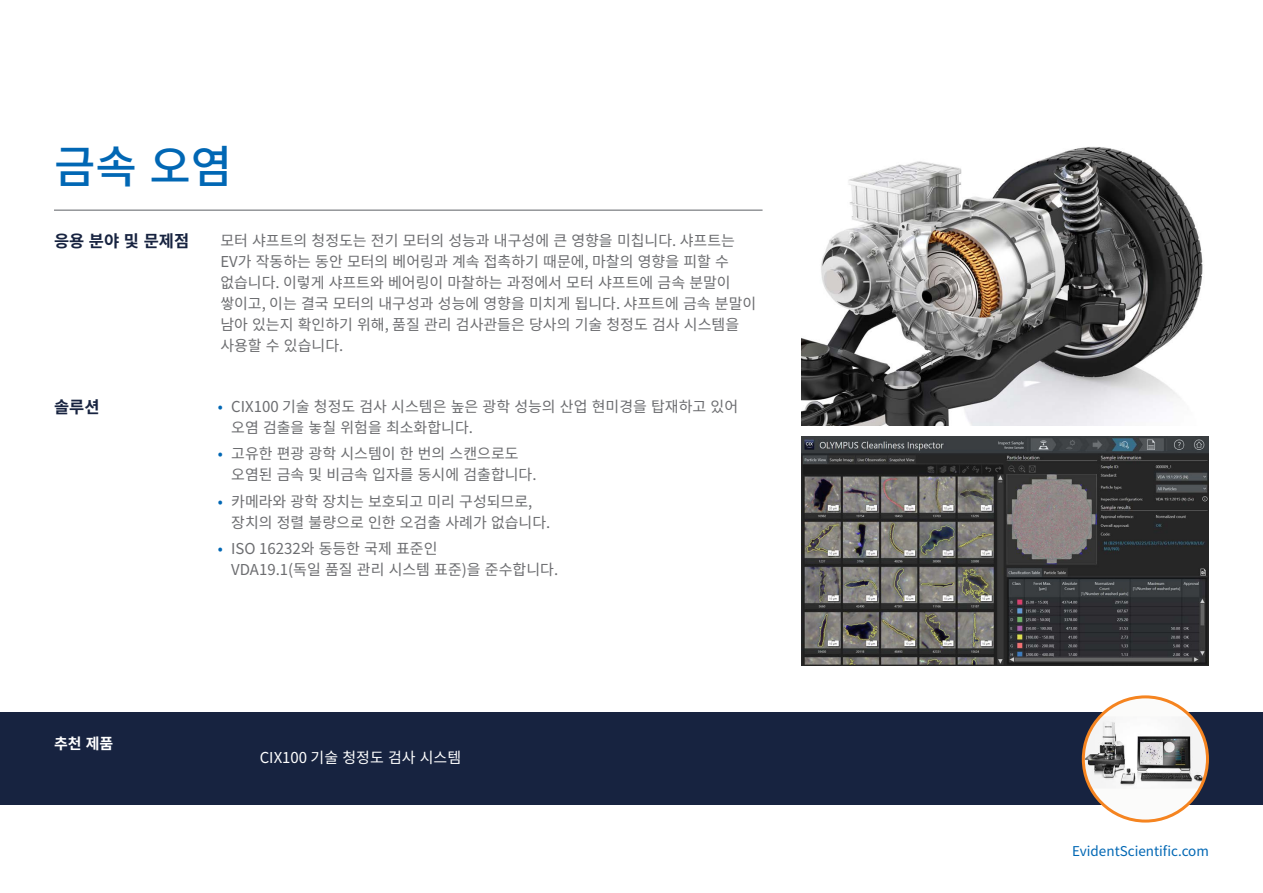
<style>
.page{position:relative;width:1263px;height:893px;background:#fff}
.page>*{position:absolute;margin:0;border:0;box-sizing:border-box;transform-origin:0 0}
.t1{font:500 45px "Noto Sans KR";color:#0167b4}
.t2{font:700 16.5px "Noto Sans KR";color:#172340}
.t3{font:15px/21px "Noto Sans KR";color:#6c6d70}
.t4{font:15px "Noto Sans KR";color:#fff}
.t5{font:700 15px "Noto Sans KR";color:#fff}
.t6{font:13.5px "Noto Sans KR";color:#0167b4}
.s1{color:#0167b4}
</style>
<div class="page">
<img style="left:801px;top:437px;width:408px;height:229px">
<div style="left:0;top:713px;width:1263px;height:92px;background:#172340"></div>
<img style="left:801px;top:147px;width:402px;height:279px">
<div style="left:1083px;top:697px;width:124px;height:124px;background:#fbfbfa;border-radius:50%"></div>
<img style="left:1083px;top:716px;width:124px;height:72px">
<div style="left:1082px;top:695px;width:127px;height:127px;border:3px solid #f58420;border-radius:50%"></div>
<hr style="left:54px;top:209px;width:708px;height:2px;background:#939598">
<h1 class="t1" style="left:54px;top:141px;width:180px">금속 오염</h1>
<p class="t2" style="left:54px;top:232px;width:137px">응용 분야 및 문제점</p>
<p class="t2" style="left:54px;top:398px;width:47px">솔루션</p>
<p class="t3" style="left:220px;top:230px;width:537px">모터 샤프트의 청정도는 전기 모터의 성능과 내구성에 큰 영향을 미칩니다. 샤프트는 EV가 작동하는 동안 모터의 베어링과 계속 접촉하기 때문에, 마찰의 영향을 피할 수 없습니다. 이렇게 샤프트와 베어링이 마찰하는 과정에서 모터 샤프트에 금속 분말이 쌓이고, 이는 결국 모터의 내구성과 성능에 영향을 미치게 됩니다. 샤프트에 금속 분말이 남아 있는지 확인하기 위해, 품질 관리 검사관들은 당사의 기술 청정도 검사 시스템을 사용할 수 있습니다.</p>
<p class="t3" style="left:231px;top:396px;width:508px;text-indent:-14px"><span class="s1">•</span> CIX100 기술 청정도 검사 시스템은 높은 광학 성능의 산업 현미경을 탑재하고 있어 오염 검출을 놓칠 위험을 최소화합니다.</p>
<p class="t3" style="left:231px;top:444px;width:307px;text-indent:-14px"><span class="s1">•</span> 고유한 편광 광학 시스템이 한 번의 스캔으로도 오염된 금속 및 비금속 입자를 동시에 검출합니다.</p>
<p class="t3" style="left:231px;top:491px;width:321px;text-indent:-14px"><span class="s1">•</span> 카메라와 광학 장치는 보호되고 미리 구성되므로, 장치의 정렬 불량으로 인한 오검출 사례가 없습니다.</p>
<p class="t3" style="left:231px;top:539px;width:328px;text-indent:-14px"><span class="s1">•</span> ISO 16232와 동등한 국제 표준인<br>VDA19.1(독일 품질 관리 시스템 표준)을 준수합니다.</p>
<p class="t5" style="left:54px;top:735px;width:61px">추천 제품</p>
<p class="t4" style="left:260px;top:749px;width:203px">CIX100 기술 청정도 검사 시스템</p>
<p class="t6" style="left:1072px;top:844px;width:138px">EvidentScientific.com</p>
</div>
